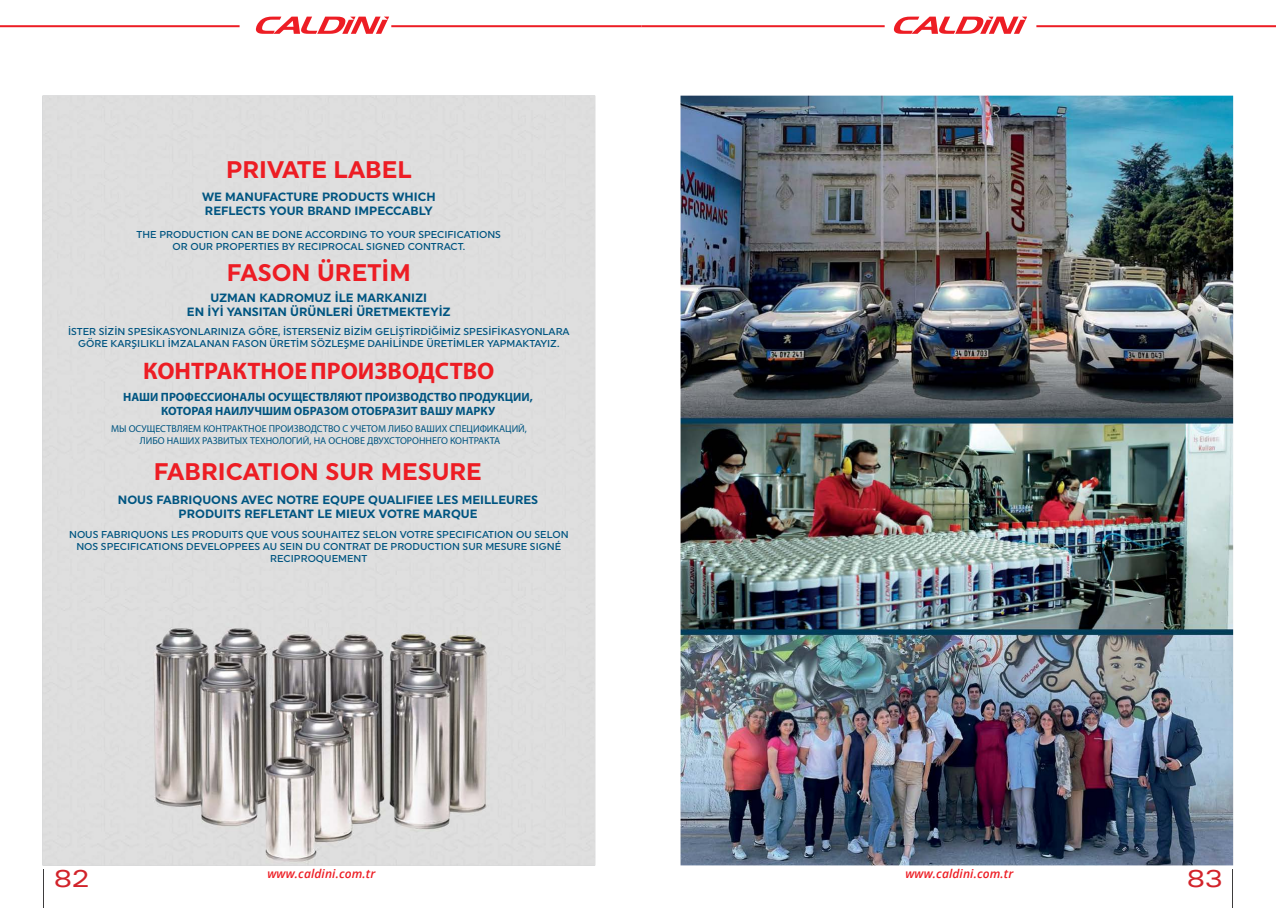
<style>
.page{position:relative;width:1276px;height:908px;background:#fff}
.page>*{position:absolute;margin:0;border:0;box-sizing:border-box;transform-origin:0 0}
.t1{font:700 24px "Uniform";color:#ed1d24}
.t2{font:700 24px "Myriad Pro";color:#ed1d24}
.t3{font:expanded 24px "Univers LT";color:#d2232a}
.t4{font:700 12px/14.4px "Uniform";color:#005581;text-align:center}
.t5{font:700 12px/14.4px "Myriad Pro";color:#005581;text-align:center}
.t6{font:italic 600 12px "Open Sans";letter-spacing:.01em;color:#ed1d24}
.t7{font:500 10px/12px "Uniform";color:#005581;text-align:center}
.t8{font:10px/12px "Myriad Pro";color:#005581;text-align:center}
</style>
<div class="page">
<hr style="left:43px;top:868px;width:1px;height:39px;background:#3d3b3c">
<hr style="left:1232px;top:868px;width:1px;height:39px;background:#3d3b3c">
<svg style="left:256px;top:17px;width:133px;height:17px"></svg>
<svg style="left:893px;top:17px;width:134px;height:17px"></svg>
<hr style="left:0;top:25px;width:240px;height:2px;background:#ed1d24">
<hr style="left:641px;top:25px;width:243px;height:2px;background:#ed1d24">
<hr style="left:391px;top:25px;width:250px;height:2px;background:#ed1d24">
<hr style="left:1036px;top:25px;width:240px;height:2px;background:#ed1d24">
<img style="left:43px;top:96px;width:552px;height:769px">
<img style="left:680px;top:96px;width:553px;height:769px">
<h1 class="t1" style="left:226px;top:156px;width:187px">PRIVATE LABEL</h1>
<p class="t4" style="left:202px;top:189px;width:235px;text-align:left">WE MANUFACTURE PRODUCTS WHICH<br>REFLECTS YOUR BRAND IMPECCABLY</p>
<p class="t7" style="left:137px;top:228px;width:366px">THE PRODUCTION CAN BE DONE ACCORDING TO YOUR SPECIFICATIONS<br>OR OUR PROPERTIES BY RECIPROCAL SIGNED CONTRACT.</p>
<h1 class="t1" style="left:227px;top:258px;width:185px">FASON ÜRETİM</h1>
<p class="t4" style="left:187px;top:290px;width:265px">UZMAN KADROMUZ İLE MARKANIZI<br>EN İYİ YANSITAN ÜRÜNLERİ ÜRETMEKTEYİZ</p>
<p class="t7" style="left:68px;top:325px;width:503px">İSTER SİZİN SPESİKASYONLARINIZA GÖRE, İSTERSENİZ BİZİM GELİŞTİRDİĞİMİZ SPESİFİKASYONLARA<br>GÖRE KARŞILIKLI İMZALANAN FASON ÜRETİM SÖZLEŞME DAHİLİNDE ÜRETİMLER YAPMAKTAYIZ.</p>
<h1 class="t2" style="left:143px;top:355px;width:353px">КОНТРАКТНОЕ ПРОИЗВОДСТВО</h1>
<p class="t5" style="left:123px;top:389px;width:411px">НАШИ ПРОФЕССИОНАЛЫ ОСУЩЕСТВЛЯЮТ ПРОИЗВОДСТВО ПРОДУКЦИИ,<br>КОТОРАЯ НАИЛУЧШИМ ОБРАЗОМ ОТОБРАЗИТ ВАШУ МАРКУ</p>
<p class="t8" style="left:111px;top:422px;width:417px">МЫ ОСУЩЕСТВЛЯЕМ КОНТРАКТНОЕ ПРОИЗВОДСТВО С УЧЕТОМ ЛИБО ВАШИХ СПЕЦИФИКАЦИЙ,<br>ЛИБО НАШИХ РАЗВИТЫХ ТЕХНОЛОГИЙ, НА ОСНОВЕ ДВУХСТОРОННЕГО КОНТРАКТА</p>
<h1 class="t1" style="left:154px;top:456px;width:330px">FABRICATION SUR MESURE</h1>
<p class="t4" style="left:118px;top:492px;width:422px">NOUS FABRIQUONS AVEC NOTRE EQUPE QUALIFIEE LES MEILLEURES<br>PRODUITS REFLETANT LE MIEUX VOTRE MARQUE</p>
<p class="t7" style="left:69px;top:528px;width:501px">NOUS FABRIQUONS LES PRODUITS QUE VOUS SOUHAITEZ SELON VOTRE SPECIFICATION OU SELON<br>NOS SPECIFICATIONS DEVELOPPEES AU SEIN DU CONTRAT DE PRODUCTION SUR MESURE SIGNÉ<br>RECIPROQUEMENT</p>
<p class="t6" style="left:267px;top:864px;width:109px">www.caldini.com.tr</p>
<p class="t6" style="left:905px;top:864px;width:109px">www.caldini.com.tr</p>
<h1 class="t3" style="left:54px;top:863px;width:37px">82</h1>
<h1 class="t3" style="left:1187px;top:863px;width:37px">83</h1>
</div>
